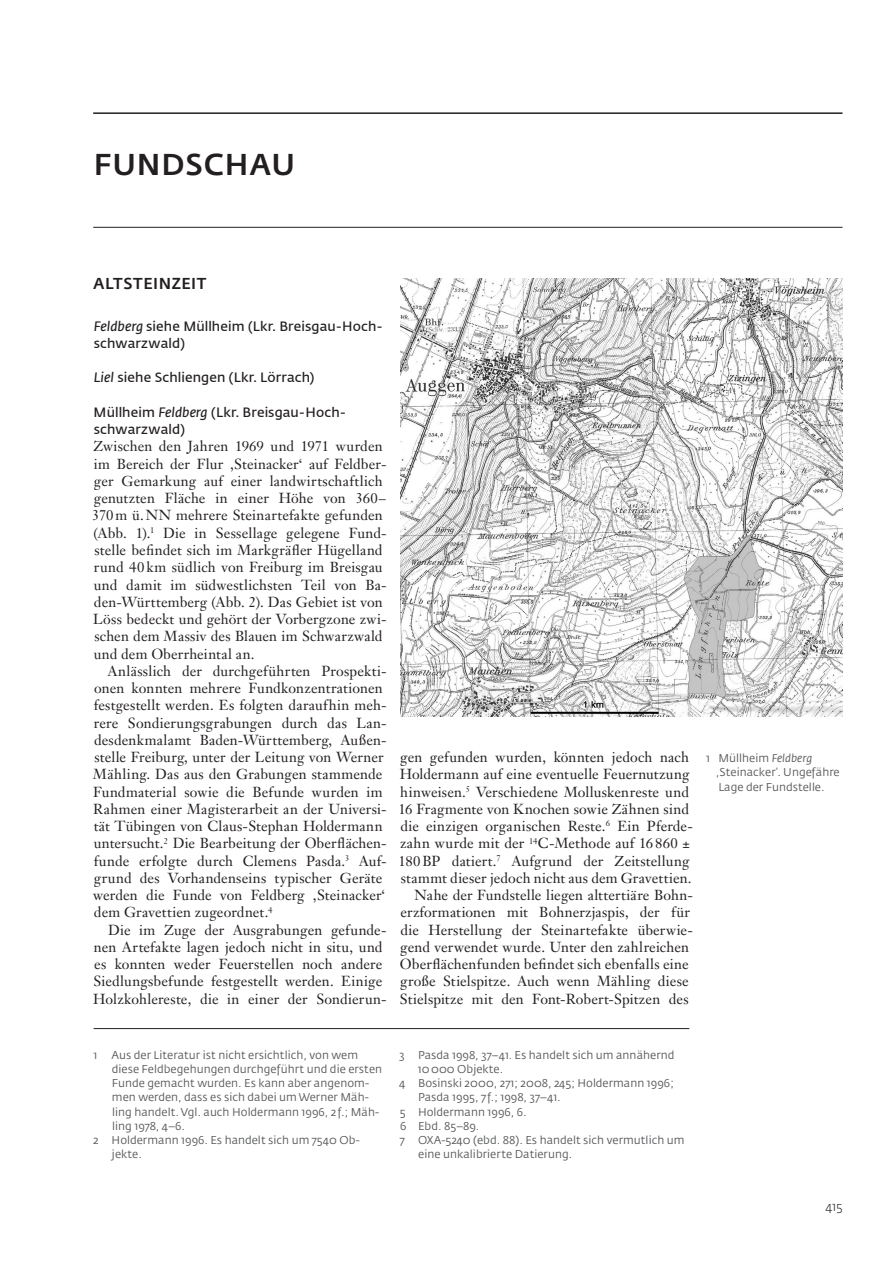
<style>
.page{position:relative;width:893px;height:1263px;background:#fff}
.page>*{position:absolute;margin:0;border:0;box-sizing:border-box;transform-origin:0 0}
.t1{font:500 30px "Fedra Sans Pro";letter-spacing:.03em;color:#231f20}
.t2{font:500 15.75px "Fedra Sans Pro";letter-spacing:.03em;color:#231f20}
.t3{font:14.25px/17.2px "Janson Text LT Pro";letter-spacing:.01em;color:#231f20}
.t4{font:600 13.5px/17.2px "Fedra Sans Pro";letter-spacing:.01em;color:#231f20}
.t5{font:300 12.75px "Fedra Sans Pro";color:#231f20}
.t6{font:11.25px/14.2px "Fedra Sans Pro";letter-spacing:.005em;color:#57585a}
.s1{font-family:"Fedra Sans Std";font-weight:400;font-style:italic}
.s2{font-style:italic}
</style>
<div class="page">
<hr style="left:93px;top:227px;width:749px;height:1px;background:#231f20">
<hr style="left:93px;top:112px;width:749px;height:2px;background:#231f20">
<hr style="left:94px;top:1028px;width:595px;height:1px;background:#231f20">
<img style="left:400px;top:279px;width:442px;height:437px">
<h1 class="t1" style="left:94px;top:146px;width:203px">FUNDSCHAU</h1>
<p class="t2" style="left:93px;top:273px;width:115px">ALTSTEINZEIT</p>
<p class="t4" style="left:94px;top:317px;width:291px"><span class="s1">Feldberg</span> siehe Müllheim (Lkr. Breisgau-Hoch&shy;schwarzwald)</p>
<p class="t4" style="left:94px;top:368px;width:222px"><span class="s1">Liel</span> siehe Schliengen (Lkr. Lörrach)</p>
<p class="t4" style="left:94px;top:403px;width:254px">Müllheim <span class="s1">Feldberg</span> (Lkr. Breisgau-Hoch&shy;schwarzwald)</p>
<p class="t3" style="left:92px;top:438px;width:296px">Zwischen den Jahren 1969 und 1971 wurden im Bereich der Flur ‚Steinacker‘ auf Feldber&shy;ger Gemarkung auf einer landwirtschaftlich genutzten Fläche in einer Höhe von 360– 370m ü.NN mehrere Steinartefakte gefunden (Abb. 1).<sup>1</sup> Die in Sessellage gelegene Fund&shy;stelle befindet sich im Markgräfler Hügelland rund 40 km südlich von Freiburg im Breisgau und damit im südwestlichsten Teil von Ba&shy;den-Württemberg (Abb. 2). Das Gebiet ist von Löss bedeckt und gehört der Vorbergzone zwi&shy;schen dem Massiv des Blauen im Schwarzwald und dem Oberrheintal an.</p>
<p class="t3" style="left:93px;top:662px;width:295px;text-indent:15px">Anlässlich der durchgeführten Prospekti&shy;onen konnten mehrere Fundkonzentrationen festgestellt werden. Es folgten daraufhin meh&shy;rere Sondierungsgrabungen durch das Lan&shy;desdenkmalamt Baden-Württemberg, Außen&shy;stelle Freiburg, unter der Leitung von Werner Mähling. Das aus den Grabungen stammende Fundmaterial sowie die Befunde wurden im Rahmen einer Magisterarbeit an der Universi&shy;tät Tübingen von Claus-Stephan Holdermann untersucht.<sup>2</sup> Die Bearbeitung der Oberflächen&shy;funde erfolgte durch Clemens Pasda.<sup>3</sup> Auf&shy;grund des Vorhandenseins typischer Geräte werden die Funde von Feldberg ‚Steinacker‘ dem Gravettien zugeordnet.<sup>4</sup></p>
<p class="t3" style="left:93px;top:921px;width:295px;text-indent:15px">Die im Zuge der Ausgrabungen gefunde&shy;nen Artefakte lagen jedoch nicht in situ, und es konnten weder Feuerstellen noch andere Siedlungsbefunde festgestellt werden. Einige Holzkohlereste, die in einer der Sondierun-</p>
<p class="t3" style="left:400px;top:748px;width:290px">gen gefunden wurden, könnten jedoch nach</p>
<p class="t3" style="left:399px;top:766px;width:291px">Holdermann auf eine eventuelle Feuernutzung</p>
<p class="t3" style="left:400px;top:783px;width:290px">hinweisen.<sup>5</sup> Verschiedene Molluskenreste und</p>
<p class="t3" style="left:398px;top:800px;width:292px">16 Fragmente von Knochen sowie Zähnen sind</p>
<p class="t3" style="left:400px;top:817px;width:294px">die einzigen organischen Reste.<sup>6</sup> Ein Pferde-</p>
<p class="t3" style="left:400px;top:834px;width:291px">zahn wurde mit der <sup>14</sup>C-Methode auf 16 860 ±</p>
<p class="t3" style="left:398px;top:852px;width:292px">180BP datiert.<sup>7</sup> Aufgrund der Zeitstellung</p>
<p class="t3" style="left:400px;top:869px;width:292px">stammt dieser jedoch nicht aus dem Gravettien.</p>
<p class="t3" style="left:414px;top:886px;width:280px">Nahe der Fundstelle liegen alttertiäre Bohn-</p>
<p class="t3" style="left:400px;top:904px;width:291px">erzformationen mit Bohnerzjaspis, der für</p>
<p class="t3" style="left:400px;top:921px;width:294px">die Herstellung der Steinartefakte überwie-</p>
<p class="t3" style="left:400px;top:938px;width:290px">gend verwendet wurde. Unter den zahlreichen</p>
<p class="t3" style="left:400px;top:955px;width:290px">Oberflächenfunden befindet sich ebenfalls eine</p>
<p class="t3" style="left:400px;top:973px;width:290px">große Stielspitze. Auch wenn Mähling diese</p>
<p class="t3" style="left:400px;top:990px;width:290px">Stielspitze mit den Font-Robert-Spitzen des</p>
<p class="t6" style="left:716px;top:751px;width:125px;text-indent:-10px">1 Müllheim <span class="s2">Feldberg </span>‚Steinacker‘. Ungefähre<br>Lage der Fundstelle.</p>
<p class="t6" style="left:93px;top:1047px;width:5px">1</p>
<p class="t6" style="left:112px;top:1047px;width:248px">Aus der Literatur ist nicht ersichtlich, von wem</p>
<p class="t6" style="left:112px;top:1061px;width:272px">diese Feldbegehungen durchgeführt und die ersten</p>
<p class="t6" style="left:112px;top:1076px;width:259px">Funde gemacht wurden. Es kann aber angenom-</p>
<p class="t6" style="left:112px;top:1090px;width:258px">men werden, dass es sich dabei um Werner Mäh-</p>
<p class="t6" style="left:112px;top:1104px;width:268px">ling handelt. Vgl. auch Holdermann 1996, 2 f.; Mäh-</p>
<p class="t6" style="left:112px;top:1118px;width:74px">ling 1978, 4–6.</p>
<p class="t6" style="left:93px;top:1133px;width:268px">2 Holdermann 1996. Es handelt sich um 7540 Ob-</p>
<p class="t6" style="left:112px;top:1147px;width:31px">jekte.</p>
<p class="t6" style="left:399px;top:1047px;width:277px">3 Pasda 1998, 37–41. Es handelt sich um annähernd</p>
<p class="t6" style="left:418px;top:1062px;width:87px">10000 Objekte.</p>
<p class="t6" style="left:399px;top:1076px;width:276px">4 Bosinski 2000, 271; 2008, 245; Holdermann 1996;</p>
<p class="t6" style="left:418px;top:1090px;width:144px">Pasda 1995, 7 f.; 1998, 37–41.</p>
<p class="t6" style="left:400px;top:1104px;width:128px">5 Holdermann 1996, 6.</p>
<p class="t6" style="left:400px;top:1119px;width:80px">6 Ebd. 85–89.</p>
<p class="t6" style="left:399px;top:1133px;width:286px">7 OXA-5240 (ebd. 88). Es handelt sich vermutlich um</p>
<p class="t6" style="left:418px;top:1147px;width:156px">eine unkalibrierte Datierung.</p>
<p class="t5" style="left:825px;top:1198px;width:18px">415</p>
</div>
